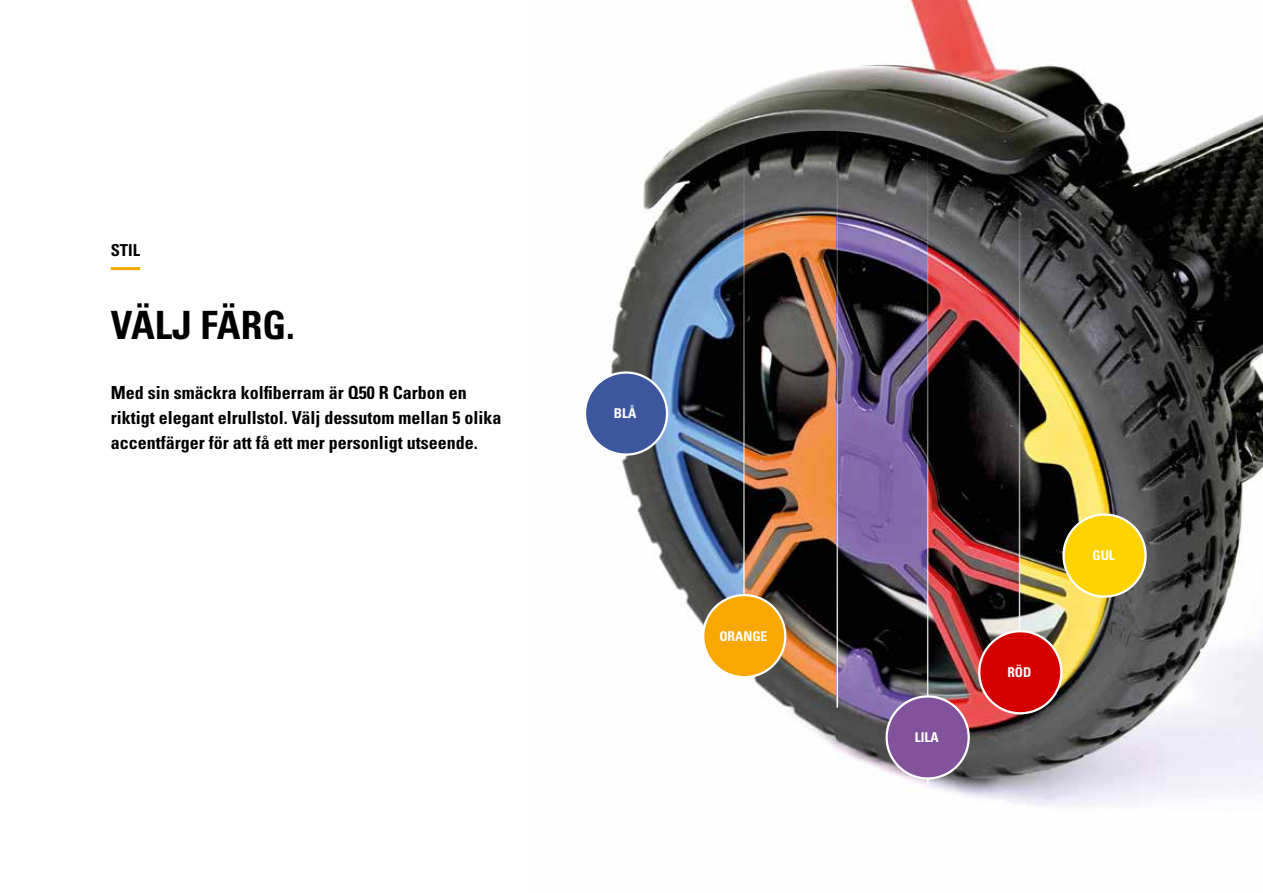
<style>
.page{position:relative;width:1263px;height:893px;background:#fff}
.page>*{position:absolute;margin:0;border:0;box-sizing:border-box;transform-origin:0 0}
.t1{font:700 condensed 39px "Univers LT Std";color:#000}
.t2{font:700 condensed 18px/25.2px "Univers LT Std";color:#000}
.t3{font:700 condensed 16.5px "Univers LT Std";color:#000}
.t4{font:700 condensed 13.5px "Univers LT Std";color:#fff}
</style>
<div class="page">
<img style="left:610px;top:98px;width:135px;height:529px">
<img style="left:745px;top:70px;width:91px;height:678px">
<img style="left:836px;top:0;width:92px;height:787px">
<img style="left:928px;top:0;width:92px;height:803px">
<img style="left:1020px;top:65px;width:243px;height:741px">
<hr style="left:743px;top:119px;width:2px;height:556px;background:#fff">
<hr style="left:836px;top:108px;width:2px;height:600px;background:#fff">
<hr style="left:927px;top:130px;width:1px;height:654px;background:#fff">
<hr style="left:1019px;top:157px;width:1px;height:551px;background:#fff">
<div style="left:703px;top:595px;width:82px;height:82px;background:#f8a800;border-radius:50%"></div>
<div style="left:702px;top:594px;width:84px;height:84px;border:2px solid #fff;border-radius:50%"></div>
<hr style="left:111px;top:267px;width:29px;height:3px;background:#f8a800">
<div style="left:585px;top:373px;width:82px;height:82px;background:#3d579e;border-radius:50%"></div>
<div style="left:584px;top:371px;width:84px;height:85px;border:2px solid #fff;border-radius:50%"></div>
<div style="left:887px;top:696px;width:82px;height:82px;background:#82529c;border-radius:50%"></div>
<div style="left:885px;top:695px;width:85px;height:85px;border:2px solid #fff;border-radius:50%"></div>
<div style="left:979px;top:631px;width:82px;height:82px;background:#d30000;border-radius:50%"></div>
<div style="left:978px;top:630px;width:84px;height:84px;border:2px solid #fff;border-radius:50%"></div>
<div style="left:1063px;top:514px;width:82px;height:83px;background:#ffd300;border-radius:50%"></div>
<div style="left:1062px;top:513px;width:85px;height:85px;border:2px solid #fff;border-radius:50%"></div>
<hr style="left:0;top:399px;width:1px;height:475px;background:#3c3c3b">
<p class="t3" style="left:111px;top:240px;width:31px">STIL</p>
<h1 class="t1" style="left:111px;top:302px;width:186px">VÄLJ FÄRG.</h1>
<p class="t2" style="left:111px;top:379px;width:392px">Med sin smäckra kolfiberram är Q50 R Carbon en riktigt elegant elrullstol. Välj dessutom mellan 5 olika accentfärger för att få ett mer personligt utseende.</p>
<p class="t4" style="left:614px;top:405px;width:24px">BLÅ</p>
<p class="t4" style="left:719px;top:628px;width:50px">ORANGE</p>
<p class="t4" style="left:915px;top:729px;width:25px">LILA</p>
<p class="t4" style="left:1007px;top:664px;width:26px">RÖD</p>
<p class="t4" style="left:1092px;top:547px;width:24px">GUL</p>
</div>
